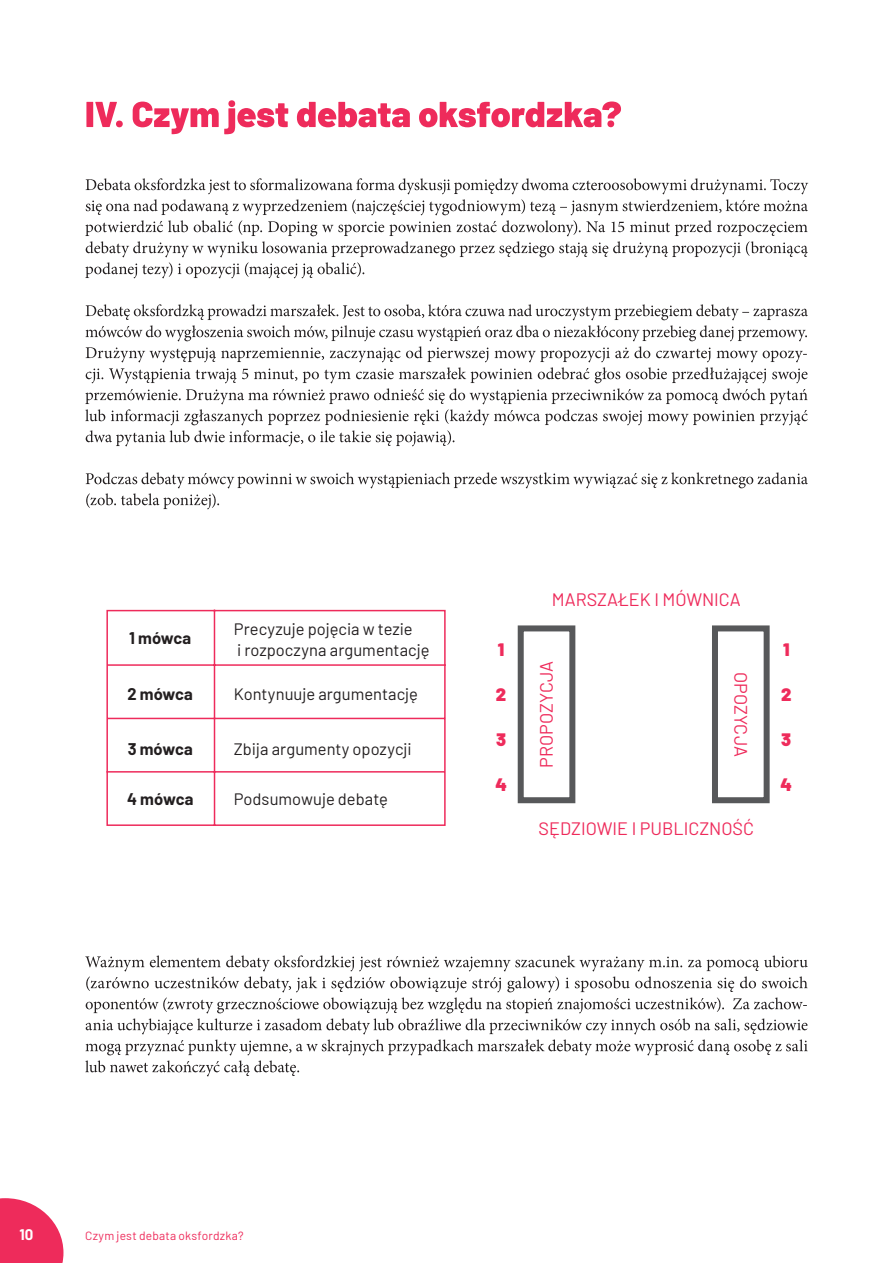
<style>
.page{position:relative;width:893px;height:1263px;background:#fff}
.page>*{position:absolute;margin:0;border:0;box-sizing:border-box;transform-origin:0 0}
.t1{font:18px "Barlow";color:#ee2b5b}
.t2{font:900 18px "Barlow";color:#ee2b5b}
.t3{font:16.5px/21px "Barlow";color:#231f20}
.t4{font:700 16.5px "Barlow";letter-spacing:-.005em;color:#231f20}
.t5{font:700 15px "Barlow";color:#fff}
.t6{font:12px "Barlow";letter-spacing:.02em;color:#ee2b5b}
</style>
<div class="page">
<svg style="left:0;top:1198px;width:63px;height:65px"></svg>
<svg style="left:85px;top:955px;width:723px;height:121px"></svg>
<svg style="left:86px;top:472px;width:722px;height:37px"></svg>
<svg style="left:85px;top:304px;width:723px;height:142px"></svg>
<svg style="left:85px;top:178px;width:723px;height:100px"></svg>
<svg style="left:86px;top:100px;width:535px;height:34px"></svg>
<svg style="left:106px;top:609px;width:340px;height:217px"></svg>
<div style="left:518px;top:625px;width:57px;height:178px;border:6px solid #57585a"></div>
<div style="left:712px;top:625px;width:58px;height:178px;border:6px solid #57585a"></div>
<p class="t4" style="left:129px;top:626px;width:64px">1 mówca</p>
<p class="t4" style="left:128px;top:682px;width:67px">2 mówca</p>
<p class="t4" style="left:128px;top:737px;width:67px">3 mówca</p>
<p class="t4" style="left:127px;top:787px;width:68px">4 mówca</p>
<p class="t3" style="left:234px;top:617px;width:197px">Precyzuje pojęcia w tezie<br>i rozpoczyna argumentację</p>
<p class="t3" style="left:234px;top:682px;width:186px">Kontynuuje argumentację</p>
<p class="t3" style="left:234px;top:737px;width:179px">Zbija argumenty opozycji</p>
<p class="t3" style="left:234px;top:787px;width:156px">Podsumowuje debatę</p>
<p class="t2" style="left:498px;top:636px;width:8px">1</p>
<p class="t2" style="left:496px;top:681px;width:12px">2</p>
<p class="t2" style="left:496px;top:726px;width:12px">3</p>
<p class="t2" style="left:495px;top:771px;width:13px">4</p>
<p class="t1" style="left:552px;top:587px;width:190px">MARSZAŁEK I MÓWNICA</p>
<p class="t1" style="left:533px;top:768px;width:108px;rotate:-90deg">PROPOZYCJA</p>
<p class="t1" style="left:754px;top:672px;width:87px;rotate:90deg">OPOZYCJA</p>
<p class="t1" style="left:539px;top:815px;width:217px">SĘDZIOWIE I PUBLICZNOŚĆ</p>
<p class="t2" style="left:783px;top:636px;width:8px">1</p>
<p class="t2" style="left:781px;top:681px;width:12px">2</p>
<p class="t2" style="left:781px;top:726px;width:12px">3</p>
<p class="t2" style="left:780px;top:771px;width:13px">4</p>
<p class="t5" style="left:20px;top:1224px;width:15px">10</p>
<p class="t6" style="left:85px;top:1227px;width:160px">Czym jest debata oksfordzka?</p>
</div>
